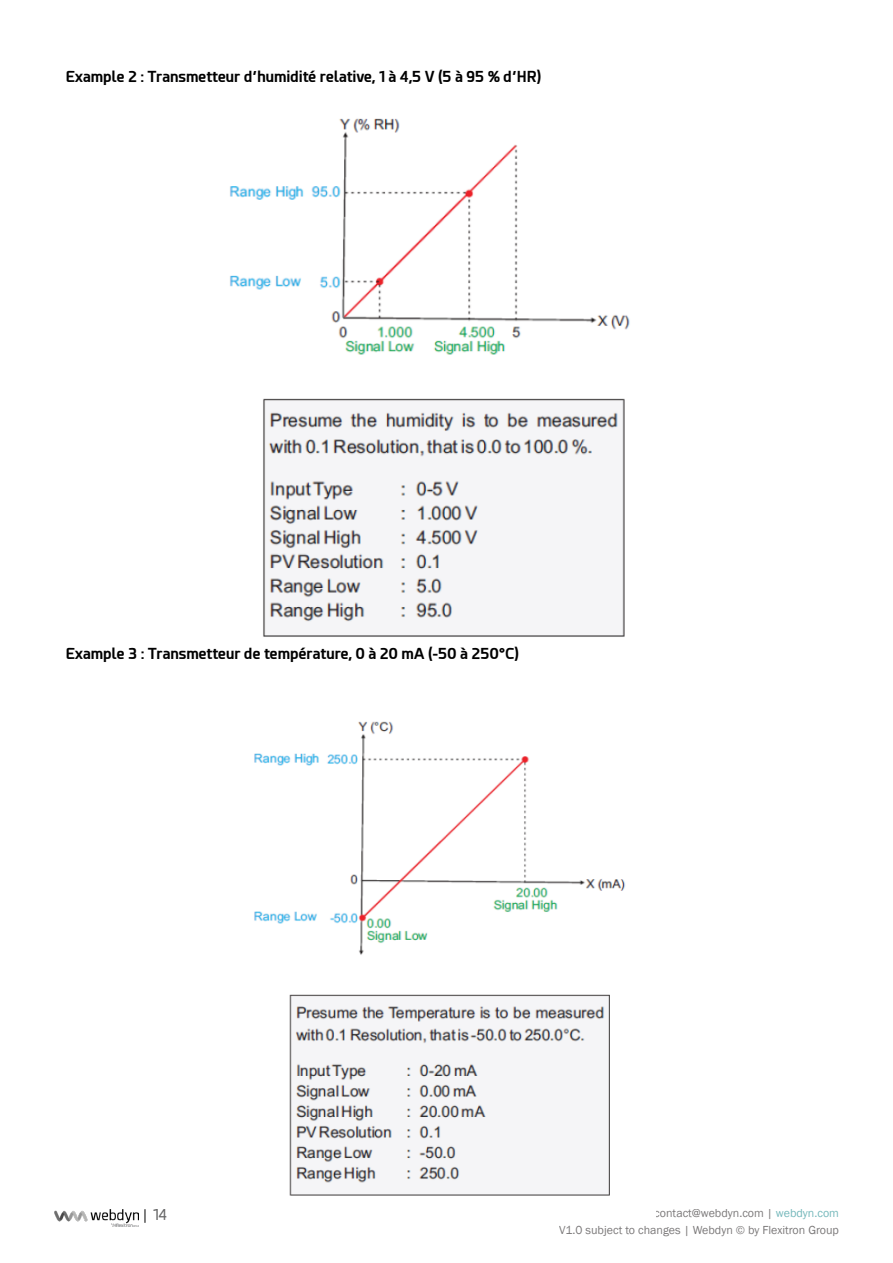
<style>
.page{position:relative;width:893px;height:1263px;background:#fff}
.page>*{position:absolute;margin:0;border:0;box-sizing:border-box;transform-origin:0 0}
.t1{font:700 15px "Esphimere";color:#000001}
.t2{font:15px "Esphimere";color:#000002}
.t3{font:12px/16.5px "Franklin Gothic";color:#231f20;text-align:right}
.s1{color:#18888d}
</style>
<div class="page">
<svg style="left:145px;top:1209px;width:1px;height:14px"></svg>
<img style="left:54px;top:1209px;width:85px;height:17px">
<img style="left:230px;top:118px;width:400px;height:519px">
<img style="left:254px;top:721px;width:372px;height:475px">
<p class="t1" style="left:66px;top:68px;width:477px">Example 2 : Transmetteur d’humidité relative, 1 à 4,5 V (5 à 95 % d’HR)</p>
<p class="t1" style="left:66px;top:644px;width:455px">Example 3 : Transmetteur de température, 0 à 20 mA (-50 à 250°C)</p>
<p class="t2" style="left:152px;top:1206px;width:17px">14</p>
<p class="t3" style="left:559px;top:1205px;width:281px">contact@webdyn.com | <span class="s1">webdyn.com<br></span>V1.0 subject to changes | Webdyn © by Flexitron Group</p>
</div>
